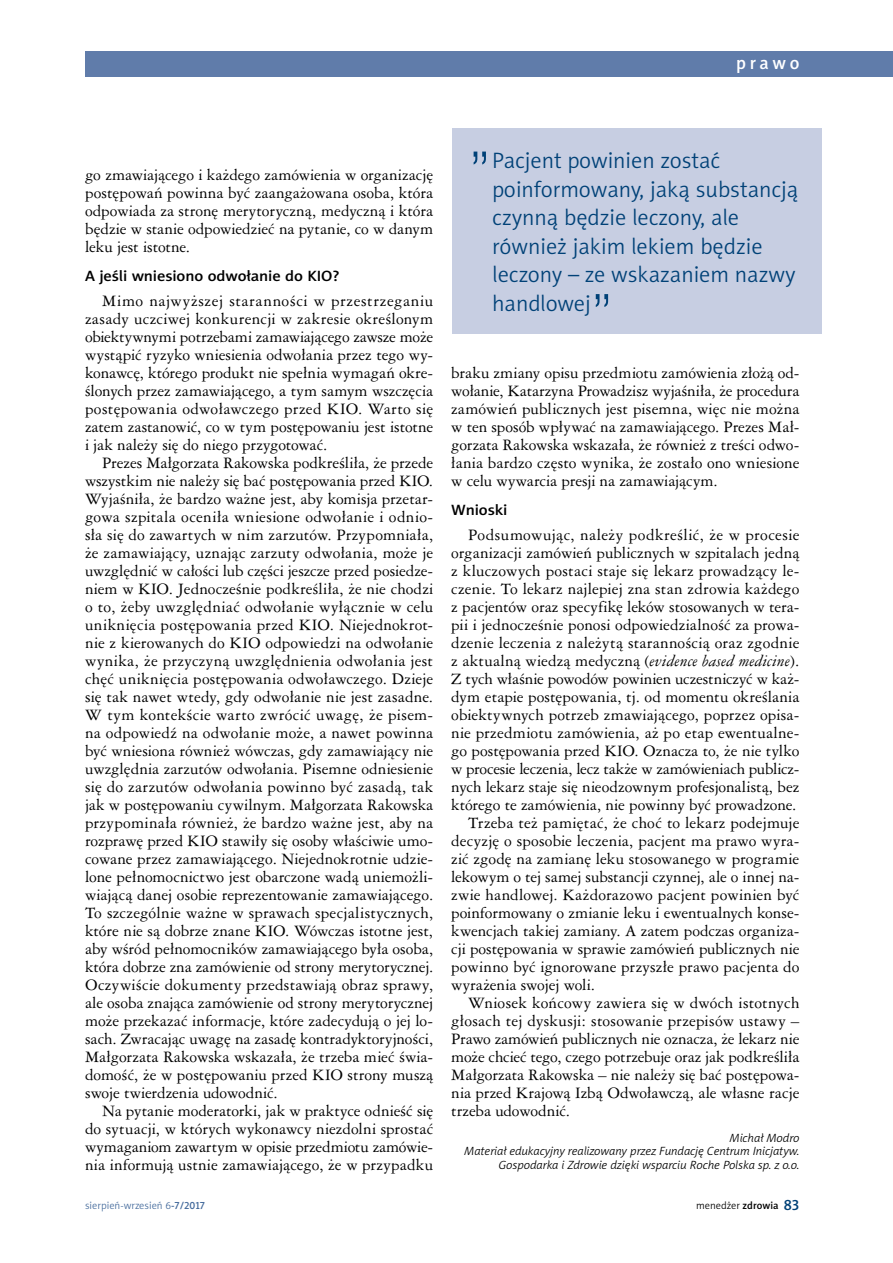
<style>
.page{position:relative;width:893px;height:1263px;background:#fff}
.page>*{position:absolute;margin:0;border:0;box-sizing:border-box;transform-origin:0 0}
.t1{font:52.5px "Swis 721 Lt PL";color:#004177}
.t2{font:22.5px/28.5px "Naomi Sans EFN Light";color:#004177}
.t3{font:18px "Naomi Sans EFN Medium";letter-spacing:.2em;color:#fff}
.t4{font:15px/18px "Ameri Garmnd PL";letter-spacing:.005em;color:#000;text-align:justify}
.t5{font:15px "Ameri Garmnd PL";letter-spacing:-.015em;color:#000}
.t6{font:15px "Ameri Garmnd PL";letter-spacing:.03em;color:#000}
.t7{font:15px "Naomi Sans EFN Medium";letter-spacing:-.01em;color:#000;scale:1.1 1}
.t8{font:italic 12px/13.5px "Naomi Sans EFN Light";color:#000;text-align:right}
.t9{font:10.5px "Naomi Sans EFN Light";color:#456b9c}
.t10{font:10.5px "Naomi Sans EFN Light";color:#000}
.s1{font-style:italic}
.s2{font-family:"Naomi Sans EFN Medium"}
.s3{font-family:"Naomi Sans EFN Medium";font-size:15px;color:#004177}
</style>
<div class="page">
<div style="left:85px;top:51px;width:808px;height:26px;background:#607caa"></div>
<div style="left:452px;top:128px;width:369px;height:205px;background:#c7cee2"></div>
<p class="t3" style="left:736px;top:52px;width:65px">prawo</p>
<p class="t4" style="left:85px;top:165px;width:350px">go zmawiającego i każdego zamówienia w organizację postępowań powinna być zaangażowana osoba, która odpowiada za stronę merytoryczną, medyczną i która będzie w stanie odpowiedzieć na pytanie, co w danym leku jest istotne.</p>
<p class="t7" style="left:85px;top:267px;width:233px">A jeśli wniesiono odwołanie do KIO?</p>
<p class="t4" style="left:85px;top:291px;width:350px;text-indent:17px">Mimo najwyższej staranności w przestrzeganiu zasady uczciwej konkurencji w zakresie określonym obiektywnymi potrzebami zamawiającego zawsze może wystąpić ryzyko wniesienia odwołania przez tego wy&shy;konawcę, którego produkt nie spełnia wymagań okre&shy;ślonych przez zamawiającego, a tym samym wszczęcia postępowania odwoławczego przed KIO. Warto się zatem zastanowić, co w tym postępowaniu jest istotne i jak należy się do niego przygotować.</p>
<p class="t4" style="left:85px;top:453px;width:350px;text-indent:17px">Prezes Małgorzata Rakowska podkreśliła, że przede wszystkim nie należy się bać postępowania przed KIO.<br>Wyjaśniła, że bardzo ważne jest, aby komisja przetar&shy;gowa szpitala oceniła wniesione odwołanie i odnio&shy;sła się do zawartych w nim zarzutów. Przypomniała, że zamawiający, uznając zarzuty odwołania, może je uwzględnić w całości lub części jeszcze przed posiedze&shy;niem w KIO. Jednocześnie podkreśliła, że nie chodzi o to, żeby uwzględniać odwołanie wyłącznie w celu uniknięcia postępowania przed KIO. Niejednokrot&shy;nie z kierowanych do KIO odpowiedzi na odwołanie wynika, że przyczyną uwzględnienia odwołania jest chęć uniknięcia postępowania odwoławczego. Dzieje się tak nawet wtedy, gdy odwołanie nie jest zasadne.<br>W tym kontekście warto zwrócić uwagę, że pisem&shy;na odpowiedź na odwołanie może, a nawet powinna być wniesiona również wówczas, gdy zamawiający nie uwzględnia zarzutów odwołania. Pisemne odniesienie się do zarzutów odwołania powinno być zasadą, tak jak w postępowaniu cywilnym. Małgorzata Rakowska przypominała również, że bardzo ważne jest, aby na rozprawę przed KIO stawiły się osoby właściwie umo&shy;cowane przez zamawiającego. Niejednokrotnie udzie&shy;lone pełnomocnictwo jest obarczone wadą uniemożli&shy;wiającą danej osobie reprezentowanie zamawiającego.<br>To szczególnie ważne w sprawach specjalistycznych, które nie są dobrze znane KIO. Wówczas istotne jest, aby wśród pełnomocników zamawiającego była osoba, która dobrze zna zamówienie od strony merytorycznej.<br>Oczywiście dokumenty przedstawiają obraz sprawy, ale osoba znająca zamówienie od strony merytorycznej może przekazać informacje, które zadecydują o jej lo&shy;sach. Zwracając uwagę na zasadę kontradyktoryjności, Małgorzata Rakowska wskazała, że trzeba mieć świa&shy;domość, że w postępowaniu przed KIO strony muszą swoje twierdzenia udowodnić.</p>
<p class="t4" style="left:85px;top:1101px;width:350px;text-indent:17px">Na pytanie moderatorki, jak w praktyce odnieść się do sytuacji, w których wykonawcy niezdolni sprostać wymaganiom zawartym w opisie przedmiotu zamówie&shy;nia informują ustnie zamawiającego, że w przypadku</p>
<h1 class="t1" style="left:469px;top:138px;width:24px">”</h1>
<h2 class="t2" style="left:492px;top:146px;width:308px">Pacjent powinien zostać poinformowany, jaką substancją czynną będzie leczony, ale również jakim lekiem będzie leczony – ze wskazaniem nazwy handlowej</h2>
<h1 class="t1" style="left:591px;top:280px;width:24px">”</h1>
<p class="t4" style="left:451px;top:363px;width:350px">braku zmiany opisu przedmiotu zamówienia złożą od&shy;wołanie, Katarzyna Prowadzisz wyjaśniła, że procedura zamówień publicznych jest pisemna, więc nie można w ten sposób wpływać na zamawiającego. Prezes Mał&shy;gorzata Rakowska wskazała, że również z treści odwo&shy;łania bardzo często wynika, że zostało ono wniesione w celu wywarcia presji na zamawiającym.</p>
<p class="t7" style="left:451px;top:501px;width:53px">Wnioski</p>
<p class="t6" style="left:468px;top:525px;width:333px">Podsumowując, należy podkreślić, że w procesie</p>
<p class="t4" style="left:451px;top:543px;width:350px">organizacji zamówień publicznych w szpitalach jedną</p>
<p class="t4" style="left:451px;top:561px;width:350px">z kluczowych postaci staje się lekarz prowadzący le-</p>
<p class="t4" style="left:451px;top:579px;width:350px">czenie. To lekarz najlepiej zna stan zdrowia każdego</p>
<p class="t4" style="left:451px;top:597px;width:350px">z pacjentów oraz specyfikę leków stosowanych w tera-</p>
<p class="t4" style="left:451px;top:615px;width:350px">pii i jednocześnie ponosi odpowiedzialność za prowa-</p>
<p class="t4" style="left:451px;top:633px;width:350px">dzenie leczenia z należytą starannością oraz zgodnie</p>
<p class="t4" style="left:451px;top:651px;width:350px">z aktualną wiedzą medyczną (<span class="s1">evidence based medicine</span>).</p>
<p class="t4" style="left:451px;top:669px;width:350px">Z tych właśnie powodów powinien uczestniczyć w każ-</p>
<p class="t4" style="left:451px;top:687px;width:350px">dym etapie postępowania, tj. od momentu określania</p>
<p class="t4" style="left:451px;top:705px;width:350px">obiektywnych potrzeb zmawiającego, poprzez opisa-</p>
<p class="t4" style="left:451px;top:723px;width:350px">nie przedmiotu zamówienia, aż po etap ewentualne-</p>
<p class="t4" style="left:451px;top:741px;width:350px">go postępowania przed KIO. Oznacza to, że nie tylko</p>
<p class="t5" style="left:451px;top:759px;width:350px">w procesie leczenia, lecz także w zamówieniach publicz-</p>
<p class="t4" style="left:451px;top:777px;width:350px">nych lekarz staje się nieodzownym profesjonalistą, bez</p>
<p class="t4" style="left:451px;top:795px;width:347px">którego te zamówienia, nie powinny być prowadzone.</p>
<p class="t4" style="left:468px;top:813px;width:333px">Trzeba też pamiętać, że choć to lekarz podejmuje</p>
<p class="t4" style="left:451px;top:831px;width:350px">decyzję o sposobie leczenia, pacjent ma prawo wyra-</p>
<p class="t4" style="left:451px;top:849px;width:350px">zić zgodę na zamianę leku stosowanego w programie</p>
<p class="t4" style="left:451px;top:867px;width:350px">lekowym o tej samej substancji czynnej, ale o innej na-</p>
<p class="t4" style="left:451px;top:885px;width:350px">zwie handlowej. Każdorazowo pacjent powinien być</p>
<p class="t4" style="left:451px;top:903px;width:350px">poinformowany o zmianie leku i ewentualnych konse-</p>
<p class="t4" style="left:451px;top:921px;width:350px">kwencjach takiej zamiany. A zatem podczas organiza-</p>
<p class="t4" style="left:451px;top:939px;width:350px">cji postępowania w sprawie zamówień publicznych nie</p>
<p class="t4" style="left:451px;top:957px;width:350px">powinno być ignorowane przyszłe prawo pacjenta do</p>
<p class="t4" style="left:451px;top:975px;width:145px">wyrażenia swojej woli.</p>
<p class="t4" style="left:468px;top:993px;width:333px">Wniosek końcowy zawiera się w dwóch istotnych</p>
<p class="t4" style="left:451px;top:1011px;width:350px">głosach tej dyskusji: stosowanie przepisów ustawy –</p>
<p class="t5" style="left:451px;top:1029px;width:350px">Prawo zamówień publicznych nie oznacza, że lekarz nie</p>
<p class="t4" style="left:451px;top:1047px;width:350px">może chcieć tego, czego potrzebuje oraz jak podkreśliła</p>
<p class="t4" style="left:451px;top:1065px;width:350px">Małgorzata Rakowska – nie należy się bać postępowa-</p>
<p class="t4" style="left:451px;top:1083px;width:350px">nia przed Krajową Izbą Odwoławczą, ale własne racje</p>
<p class="t4" style="left:451px;top:1101px;width:120px">trzeba udowodnić.</p>
<p class="t8" style="left:464px;top:1131px;width:337px">Michał Modro<br>Materiał edukacyjny realizowany przez Fundację Centrum Inicjatyw.<br>Gospodarka i Zdrowie dzięki wsparciu Roche Polska sp. z o.o.</p>
<p class="t9" style="left:85px;top:1199px;width:121px">sierpień-wrzesień 6<span class="s2">-7/2017</span></p>
<p class="t10" style="left:696px;top:1199px;width:105px">menedżer <span class="s2">zdrowia</span> <span class="s3">83</span></p>
</div>
